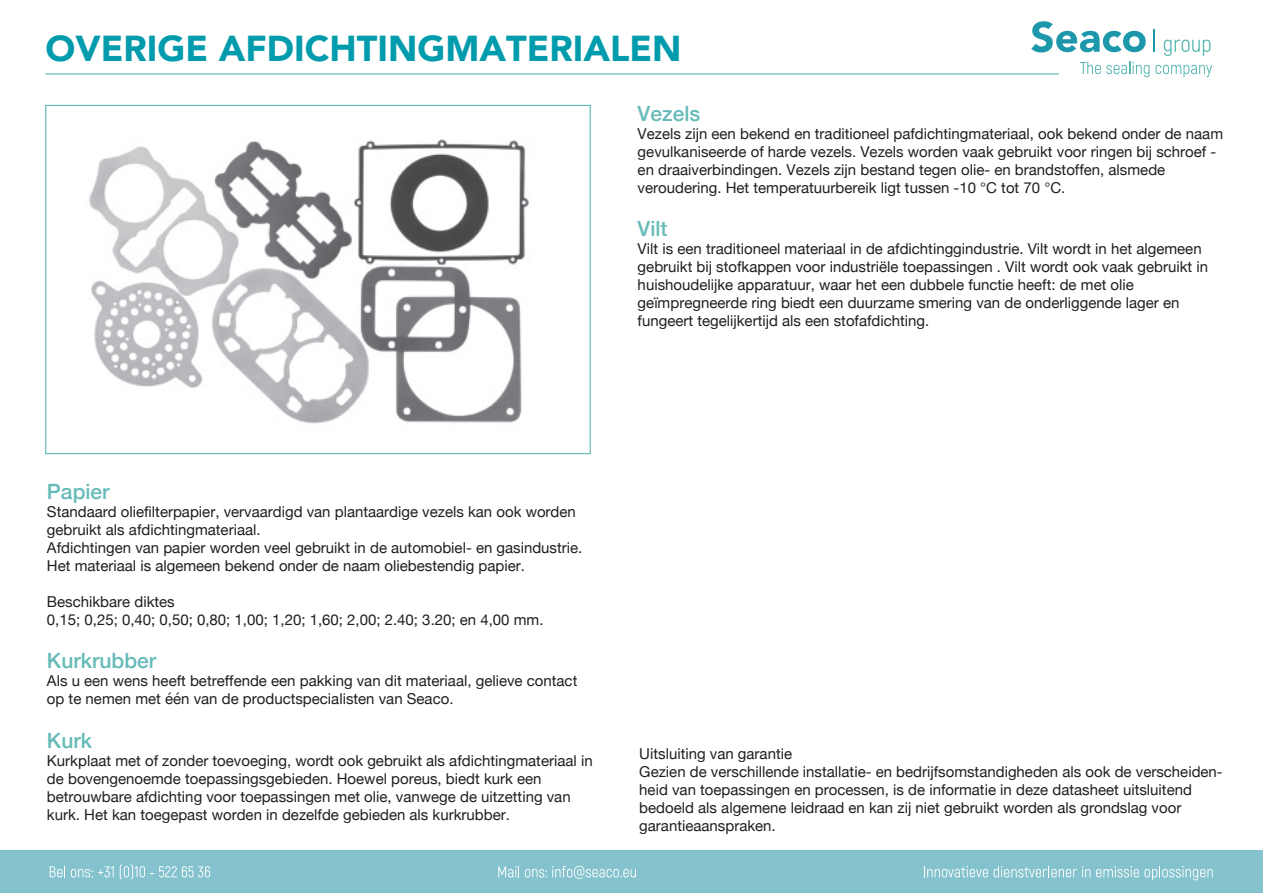
<style>
.page{position:relative;width:1263px;height:893px;background:#fff}
.page>*{position:absolute;margin:0;border:0;box-sizing:border-box;transform-origin:0 0}
.t1{font:900 36px "Avenir";color:#009bac}
.t2{font:500 21px "Helvetica Neue";color:#66bbb9}
.t3{font:15px/18px "Helvetica Neue";color:#211e1e}
</style>
<div class="page">
<hr style="left:45px;top:73px;width:1014px;height:2px;background:#66bbb9">
<svg style="left:1031px;top:21px;width:115px;height:31px"></svg>
<svg style="left:1164px;top:40px;width:46px;height:16px"></svg>
<hr style="left:1153px;top:29px;width:2px;height:23px;background:#1d97aa">
<svg style="left:1080px;top:62px;width:69px;height:15px"></svg>
<svg style="left:1155px;top:65px;width:57px;height:12px"></svg>
<div style="left:0;top:850px;width:1263px;height:43px;background:#84c2cd"></div>
<svg style="left:50px;top:866px;width:15px;height:11px"></svg>
<svg style="left:71px;top:866px;width:43px;height:11px"></svg>
<svg style="left:120px;top:864px;width:90px;height:15px"></svg>
<svg style="left:498px;top:866px;width:21px;height:11px"></svg>
<svg style="left:525px;top:866px;width:111px;height:13px"></svg>
<svg style="left:924px;top:866px;width:64px;height:11px"></svg>
<svg style="left:994px;top:866px;width:96px;height:11px"></svg>
<svg style="left:1096px;top:866px;width:117px;height:14px"></svg>
<img style="left:89px;top:139px;width:440px;height:285px">
<h1 class="t1" style="left:45px;top:18px;width:637px">OVERIGE AFDICHTINGMATERIALEN</h1>
<h2 class="t2" style="left:638px;top:96px;width:64px">Vezels</h2>
<p class="t3" style="left:638px;top:125px;width:587px">Vezels zijn een bekend en traditioneel pafdichtingmateriaal, ook bekend onder de naam gevulkaniseerde of harde vezels. Vezels worden vaak gebruikt voor ringen bij schroef - en draaiverbindingen. Vezels zijn bestand tegen olie- en brandstoffen, alsmede veroudering. Het temperatuurbereik ligt tussen -10 °C tot 70 °C.</p>
<h2 class="t2" style="left:638px;top:212px;width:31px">Vilt</h2>
<p class="t3" style="left:638px;top:240px;width:572px">Vilt is een traditioneel materiaal in de afdichtinggindustrie. Vilt wordt in het algemeen gebruikt bij stofkappen voor industriële toepassingen . Vilt wordt ook vaak gebruikt in huishoudelijke apparatuur, waar het een dubbele functie heeft: de met olie geïmpregneerde ring biedt een duurzame smering van de onderliggende lager en fungeert tegelijkertijd als een stofafdichting.</p>
<h2 class="t2" style="left:47px;top:475px;width:64px">Papier</h2>
<p class="t3" style="left:47px;top:504px;width:537px">Standaard oliefilterpapier, vervaardigd van plantaardige vezels kan ook worden gebruikt als afdichtingmateriaal.<br>Afdichtingen van papier worden veel gebruikt in de automobiel- en gasindustrie.<br>Het materiaal is algemeen bekend onder de naam oliebestendig papier.</p>
<p class="t3" style="left:47px;top:594px;width:498px">Beschikbare diktes<br>0,15; 0,25; 0,40; 0,50; 0,80; 1,00; 1,20; 1,60; 2,00; 2.40; 3.20; en 4,00 mm.</p>
<h2 class="t2" style="left:47px;top:644px;width:111px">Kurkrubber</h2>
<p class="t3" style="left:47px;top:673px;width:532px">Als u een wens heeft betreffende een pakking van dit materiaal, gelieve contact op te nemen met één van de productspecialisten van Seaco.</p>
<h2 class="t2" style="left:47px;top:723px;width:47px">Kurk</h2>
<p class="t3" style="left:47px;top:752px;width:547px">Kurkplaat met of zonder toevoeging, wordt ook gebruikt als afdichtingmateriaal in de bovengenoemde toepassingsgebieden. Hoewel poreus, biedt kurk een betrouwbare afdichting voor toepassingen met olie, vanwege de uitzetting van kurk. Het kan toegepast worden in dezelfde gebieden als kurkrubber.</p>
<p class="t3" style="left:639px;top:746px;width:585px">Uitsluiting van garantie<br>Gezien de verschillende installatie- en bedrijfsomstandigheden als ook de verscheiden&shy;heid van toepassingen en processen, is de informatie in deze datasheet uitsluitend bedoeld als algemene leidraad en kan zij niet gebruikt worden als grondslag voor garantieaanspraken.</p>
</div>
